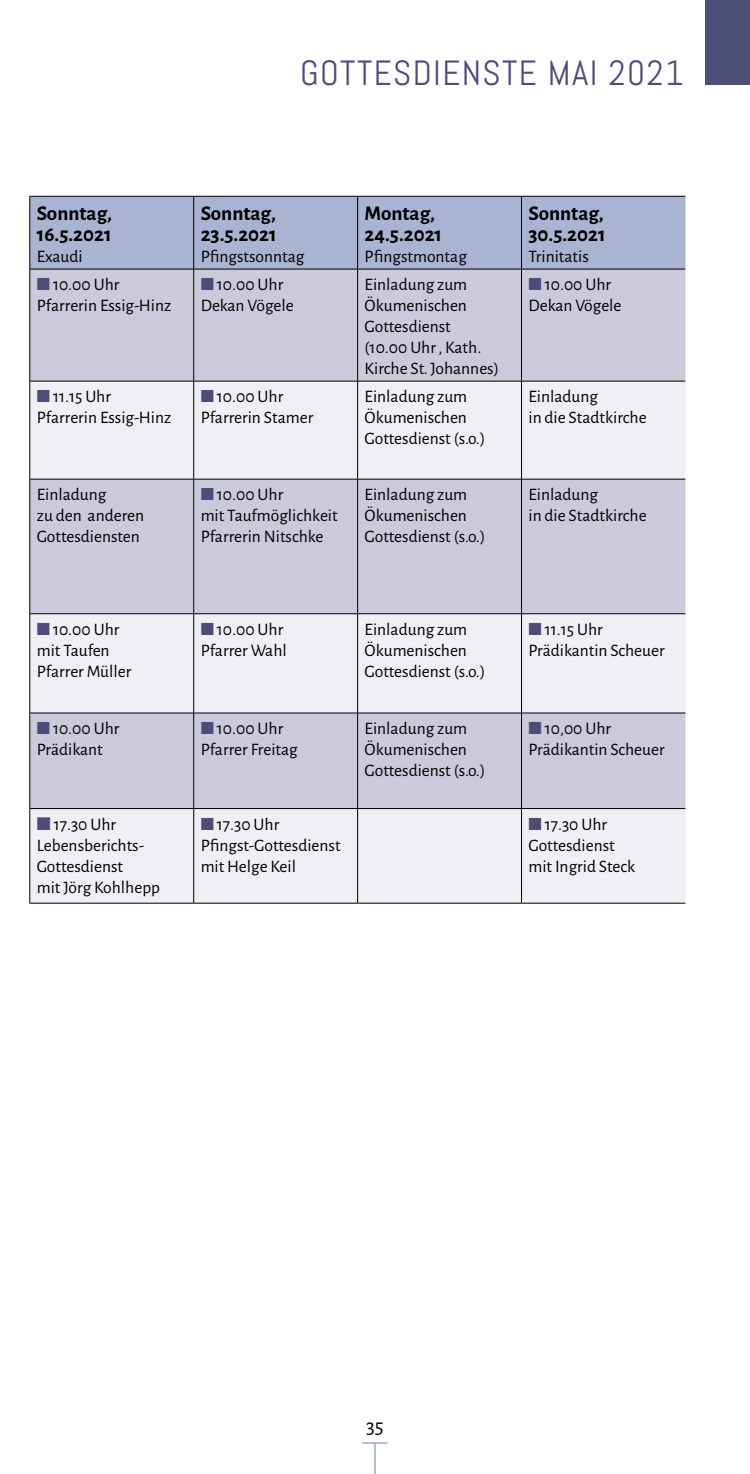
<style>
.page{position:relative;width:750px;height:1474px;background:#fff}
.page>*{position:absolute;margin:0;border:0;box-sizing:border-box;transform-origin:0 0}
.t1{font:35px "Abel";letter-spacing:.04em;color:#4d4e78}
.t2{font:700 21px/21px "Alegreya Sans";color:#000}
.t3{font:21px "Alegreya Sans";color:#000}
.t4{font:17.5px/21px "Alegreya Sans";color:#000}
.s1{color:#4d4e78}
</style>
<div class="page">
<svg style="left:362px;top:1442px;width:25px;height:1px"></svg>
<hr style="left:374px;top:1443px;width:1px;height:30px;background:#697fb1">
<div style="left:704px;top:0;width:45px;height:85px;background:#4d4e78"></div>
<div style="left:30px;top:197px;width:655px;height:72px;background:#a9b3d2"></div>
<div style="left:30px;top:270px;width:655px;height:111px;background:#cbcadb"></div>
<svg style="left:30px;top:382px;width:655px;height:520px;background:#dddee8"></svg>
<hr style="left:357px;top:196px;width:1px;height:73px;background:#000">
<hr style="left:521px;top:196px;width:1px;height:73px;background:#000">
<hr style="left:357px;top:269px;width:1px;height:112px;background:#000">
<hr style="left:521px;top:269px;width:1px;height:112px;background:#000">
<hr style="left:357px;top:381px;width:1px;height:98px;background:#000">
<hr style="left:521px;top:381px;width:1px;height:98px;background:#000">
<hr style="left:357px;top:479px;width:1px;height:134px;background:#000">
<hr style="left:521px;top:479px;width:1px;height:134px;background:#000">
<hr style="left:357px;top:614px;width:1px;height:98px;background:#000">
<hr style="left:521px;top:614px;width:1px;height:98px;background:#000">
<hr style="left:357px;top:713px;width:1px;height:95px;background:#000">
<hr style="left:521px;top:713px;width:1px;height:95px;background:#000">
<hr style="left:357px;top:808px;width:1px;height:95px;background:#000">
<hr style="left:521px;top:808px;width:1px;height:95px;background:#000">
<hr style="left:193px;top:196px;width:164px;height:1px;background:#000">
<hr style="left:357px;top:196px;width:164px;height:1px;background:#000">
<hr style="left:521px;top:196px;width:164px;height:1px;background:#000">
<hr style="left:193px;top:269px;width:164px;height:1px;background:#000">
<hr style="left:357px;top:269px;width:164px;height:1px;background:#000">
<hr style="left:521px;top:269px;width:164px;height:1px;background:#000">
<hr style="left:193px;top:381px;width:164px;height:1px;background:#000">
<hr style="left:357px;top:381px;width:164px;height:1px;background:#000">
<hr style="left:521px;top:381px;width:164px;height:1px;background:#000">
<hr style="left:193px;top:479px;width:164px;height:1px;background:#000">
<hr style="left:357px;top:479px;width:164px;height:1px;background:#000">
<hr style="left:521px;top:479px;width:164px;height:1px;background:#000">
<hr style="left:193px;top:613px;width:164px;height:1px;background:#000">
<hr style="left:357px;top:613px;width:164px;height:1px;background:#000">
<hr style="left:521px;top:613px;width:164px;height:1px;background:#000">
<hr style="left:193px;top:712px;width:164px;height:1px;background:#000">
<hr style="left:357px;top:712px;width:164px;height:1px;background:#000">
<hr style="left:521px;top:712px;width:164px;height:1px;background:#000">
<hr style="left:193px;top:808px;width:164px;height:1px;background:#000">
<hr style="left:357px;top:808px;width:164px;height:1px;background:#000">
<hr style="left:521px;top:808px;width:164px;height:1px;background:#000">
<hr style="left:193px;top:902px;width:164px;height:1px;background:#000">
<hr style="left:357px;top:902px;width:164px;height:1px;background:#000">
<hr style="left:521px;top:902px;width:164px;height:1px;background:#000">
<hr style="left:30px;top:196px;width:163px;height:1px;background:#000">
<hr style="left:29px;top:196px;width:1px;height:73px;background:#000">
<hr style="left:193px;top:196px;width:1px;height:73px;background:#000">
<hr style="left:30px;top:269px;width:163px;height:1px;background:#000">
<hr style="left:29px;top:269px;width:1px;height:112px;background:#000">
<hr style="left:193px;top:269px;width:1px;height:112px;background:#000">
<hr style="left:30px;top:381px;width:163px;height:1px;background:#000">
<hr style="left:29px;top:381px;width:1px;height:98px;background:#000">
<hr style="left:193px;top:381px;width:1px;height:98px;background:#000">
<hr style="left:30px;top:479px;width:163px;height:1px;background:#000">
<hr style="left:29px;top:479px;width:1px;height:134px;background:#000">
<hr style="left:193px;top:479px;width:1px;height:134px;background:#000">
<hr style="left:30px;top:613px;width:163px;height:1px;background:#000">
<hr style="left:29px;top:614px;width:1px;height:98px;background:#000">
<hr style="left:193px;top:614px;width:1px;height:98px;background:#000">
<hr style="left:30px;top:712px;width:163px;height:1px;background:#000">
<hr style="left:29px;top:713px;width:1px;height:95px;background:#000">
<hr style="left:193px;top:713px;width:1px;height:95px;background:#000">
<hr style="left:30px;top:808px;width:163px;height:1px;background:#000">
<hr style="left:29px;top:808px;width:1px;height:95px;background:#000">
<hr style="left:193px;top:808px;width:1px;height:95px;background:#000">
<hr style="left:30px;top:902px;width:163px;height:1px;background:#000">
<p class="t2" style="left:37px;top:201px;width:77px">Sonntag,<br>16.5.2021</p>
<p class="t4" style="left:37px;top:245px;width:47px">Exaudi</p>
<h1 class="t1" style="left:300px;top:51px;width:384px">GOTTESDIENSTE MAI 2021</h1>
<p class="t2" style="left:200px;top:201px;width:77px">Sonntag,<br>23.5.2021</p>
<p class="t4" style="left:200px;top:245px;width:105px">Pfingstsonntag</p>
<p class="t2" style="left:364px;top:201px;width:79px">Montag,<br>24.5.2021</p>
<p class="t4" style="left:364px;top:245px;width:104px">Pfingstmontag</p>
<p class="t2" style="left:528px;top:201px;width:78px">Sonntag,<br>30.5.2021</p>
<p class="t4" style="left:528px;top:245px;width:62px">Trinitatis</p>
<p class="t4" style="left:37px;top:273px;width:136px"><span class="s1">■</span> 10.00 Uhr<br>Pfarrerin Essig-Hinz</p>
<p class="t4" style="left:200px;top:273px;width:94px"><span class="s1">■</span> 10.00 Uhr<br>Dekan Vögele</p>
<p class="t4" style="left:364px;top:273px;width:136px">Einladung zum<br>Ökumenischen<br>Gottesdienst<br>(10.00 Uhr , Kath.<br>Kirche St. Johannes)</p>
<p class="t4" style="left:528px;top:273px;width:94px"><span class="s1">■</span> 10.00 Uhr<br>Dekan Vögele</p>
<p class="t4" style="left:37px;top:385px;width:136px"><span class="s1">■</span> 11.15 Uhr<br>Pfarrerin Essig-Hinz</p>
<p class="t4" style="left:200px;top:385px;width:114px"><span class="s1">■</span> 10.00 Uhr<br>Pfarrerin Stamer</p>
<p class="t4" style="left:364px;top:385px;width:122px">Einladung zum<br>Ökumenischen<br>Gottesdienst (s.o.)</p>
<p class="t4" style="left:528px;top:385px;width:119px">Einladung<br>in die Stadtkirche</p>
<p class="t4" style="left:37px;top:483px;width:109px">Einladung<br>zu den anderen<br>Gottesdiensten</p>
<p class="t4" style="left:200px;top:483px;width:138px"><span class="s1">■</span> 10.00 Uhr<br>mit Taufmöglichkeit<br>Pfarrerin Nitschke</p>
<p class="t4" style="left:364px;top:483px;width:122px">Einladung zum<br>Ökumenischen<br>Gottesdienst (s.o.)</p>
<p class="t4" style="left:528px;top:483px;width:119px">Einladung<br>in die Stadtkirche</p>
<p class="t4" style="left:37px;top:618px;width:96px"><span class="s1">■</span> 10.00 Uhr mit Taufen<br>Pfarrer Müller</p>
<p class="t4" style="left:200px;top:618px;width:88px"><span class="s1">■</span> 10.00 Uhr<br>Pfarrer Wahl</p>
<p class="t4" style="left:364px;top:618px;width:122px">Einladung zum<br>Ökumenischen<br>Gottesdienst (s.o.)</p>
<p class="t4" style="left:528px;top:618px;width:138px"><span class="s1">■</span> 11.15 Uhr<br>Prädikantin Scheuer</p>
<p class="t4" style="left:37px;top:717px;width:84px"><span class="s1">■</span> 10.00 Uhr<br>Prädikant</p>
<p class="t4" style="left:200px;top:717px;width:98px"><span class="s1">■</span> 10.00 Uhr<br>Pfarrer Freitag</p>
<p class="t4" style="left:364px;top:717px;width:122px">Einladung zum<br>Ökumenischen<br>Gottesdienst (s.o.)</p>
<p class="t4" style="left:528px;top:717px;width:138px"><span class="s1">■</span> 10,00 Uhr<br>Prädikantin Scheuer</p>
<p class="t4" style="left:37px;top:812px;width:125px"><span class="s1">■</span> 17.30 Uhr<br>Lebensberichts-<br>Gottesdienst<br>mit Jörg Kohlhepp</p>
<p class="t4" style="left:200px;top:812px;width:141px"><span class="s1">■</span> 17.30 Uhr<br>Pfingst-Gottesdienst mit Helge Keil</p>
<p class="t4" style="left:528px;top:812px;width:108px"><span class="s1">■</span> 17.30 Uhr<br>Gottesdienst mit Ingrid Steck</p>
<p class="t3" style="left:366px;top:1411px;width:19px">35</p>
</div>
